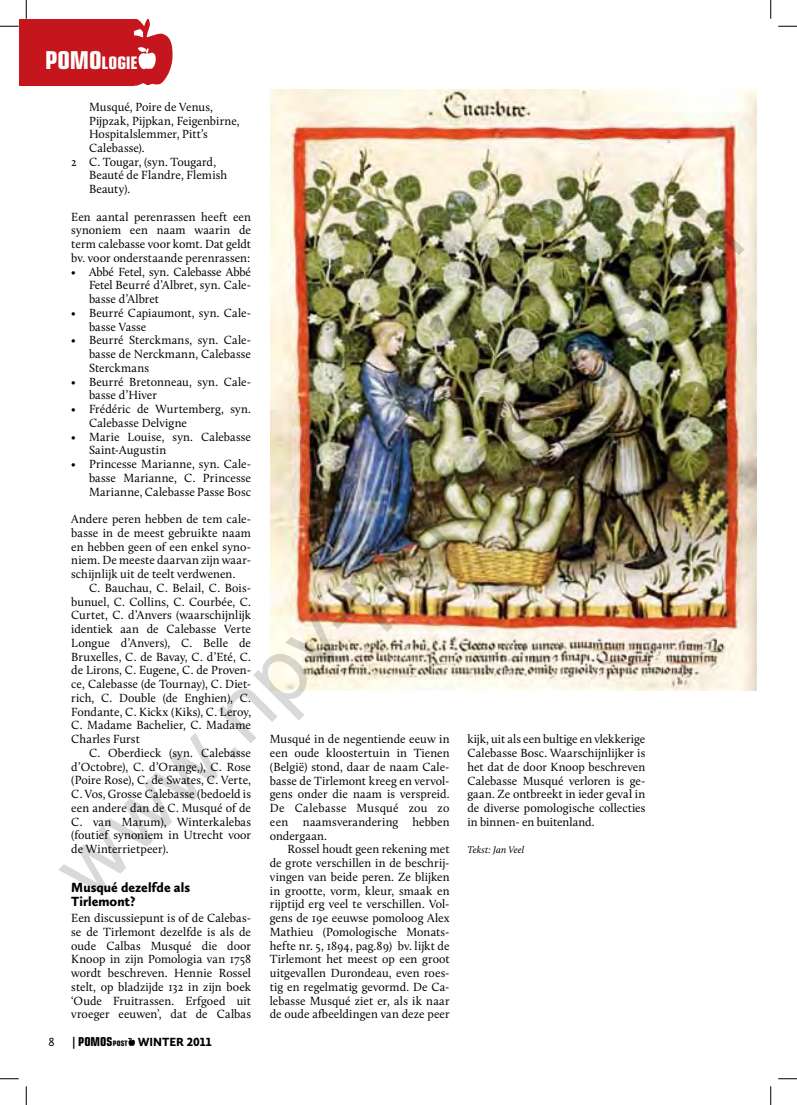
<style>
.page{position:relative;width:797px;height:1105px;background:#fff}
.page>*{position:absolute;margin:0;border:0;box-sizing:border-box;transform-origin:0 0}
.t1{font:90px "Arial";color:rgb(0 0 0/.15)}
.t2{font:700 condensed 17.25px "Eurostile";color:#fff}
.t3{font:900 13.75px/13.8px "Calluna Sans";color:#000}
.t4{font:12.25px/13.8px "Calluna";letter-spacing:.005em;color:#000;text-align:justify}
.t5{font:12.25px "Calluna";letter-spacing:.025em;color:#000}
.t6{font:900 12.25px "Calluna Sans";letter-spacing:-.005em;color:#000}
.t7{font:12.25px "Calluna Sans";color:#000}
.t8{font:italic 10px "Calluna";letter-spacing:.01em;color:#000}
.s1{font-size:24.62px}
.s2{font-family:"Eurostile";font-weight:700;font-stretch:condensed}
.s3{font-family:"Eurostile";font-weight:700;font-stretch:condensed;font-size:7.5px}
</style>
<div class="page">
<div style="left:19px;top:19px;width:115px;height:67px;background:#c4161c"></div>
<svg style="left:134px;top:19px;width:39px;height:67px"></svg>
<img style="left:271px;top:89px;width:485px;height:601px">
<svg style="left:128px;top:1038px;width:7px;height:8px"></svg>
<svg style="left:0;top:25px;width:19px;height:2px"></svg>
<svg style="left:778px;top:25px;width:19px;height:2px"></svg>
<svg style="left:0;top:1078px;width:19px;height:1px"></svg>
<svg style="left:778px;top:1078px;width:19px;height:1px"></svg>
<svg style="left:25px;top:0;width:2px;height:19px"></svg>
<svg style="left:25px;top:1086px;width:2px;height:19px"></svg>
<svg style="left:770px;top:0;width:1px;height:19px"></svg>
<svg style="left:770px;top:1086px;width:1px;height:19px"></svg>
<p class="t2" style="left:45px;top:53px;width:94px"><span class="s1">POMO</span>logie</p>
<p class="t4" style="left:89px;top:100px;width:125px">Musqué, Poire de Venus,</p>
<p class="t4" style="left:89px;top:113px;width:152px">Pijpzak, Pijpkan, Feigenbirne,</p>
<p class="t4" style="left:89px;top:127px;width:120px">Hospitalslemmer, Pitt’s</p>
<p class="t4" style="left:89px;top:141px;width:57px">Calebasse).</p>
<p class="t4" style="left:71px;top:155px;width:146px">2 C. Tougar, (syn. Tougard,</p>
<p class="t4" style="left:89px;top:168px;width:140px">Beauté de Flandre, Flemish</p>
<p class="t4" style="left:89px;top:182px;width:43px">Beauty).</p>
<p class="t4" style="left:71px;top:210px;width:181px">Een aantal perenrassen heeft een synoniem een naam waarin de term calebasse voor komt. Dat geldt bv. voor onderstaande perenrassen:</p>
<p class="t4" style="left:89px;top:265px;width:163px;text-indent:-18px">• Abbé Fetel, syn. Calebasse Abbé Fetel Beurré d’Albret, syn. Cale&shy;basse d’Albret</p>
<p class="t4" style="left:89px;top:306px;width:163px;text-indent:-18px">• Beurré Capiaumont, syn. Cale&shy;basse Vasse</p>
<p class="t4" style="left:89px;top:333px;width:163px;text-indent:-18px">• Beurré Sterckmans, syn. Cale&shy;basse de Nerckmann, Calebasse Sterckmans</p>
<p class="t4" style="left:89px;top:375px;width:163px;text-indent:-18px">• Beurré Bretonneau, syn. Cale&shy;basse d’Hiver</p>
<p class="t4" style="left:89px;top:402px;width:163px;text-indent:-18px">• Frédéric de Wurtemberg, syn.<br>Calebasse Delvigne</p>
<p class="t4" style="left:89px;top:430px;width:163px;text-indent:-18px">• Marie Louise, syn. Calebasse<br>Saint-Augustin</p>
<p class="t4" style="left:89px;top:457px;width:163px;text-indent:-18px">• Princesse Marianne, syn. Cale&shy;basse Marianne, C. Princesse Marianne, Calebasse Passe Bosc</p>
<p class="t4" style="left:71px;top:512px;width:181px">Andere peren hebben de tem cale-</p>
<p class="t4" style="left:71px;top:526px;width:181px">basse in de meest gebruikte naam</p>
<p class="t4" style="left:71px;top:540px;width:181px">en hebben geen of een enkel syno-</p>
<p class="t4" style="left:71px;top:553px;width:181px">niem. De meeste daarvan zijn waar-</p>
<p class="t4" style="left:71px;top:567px;width:166px">schijnlijk uit de teelt verdwenen.</p>
<p class="t4" style="left:89px;top:581px;width:163px">C. Bauchau, C. Belail, C. Bois-</p>
<p class="t4" style="left:71px;top:594px;width:181px">bunuel, C. Collins, C. Courbée, C.</p>
<p class="t4" style="left:71px;top:608px;width:181px">Curtet, C. d’Anvers (waarschijnlijk</p>
<p class="t4" style="left:71px;top:622px;width:181px">identiek aan de Calebasse Verte</p>
<p class="t4" style="left:71px;top:636px;width:181px">Longue d’Anvers), C. Belle de</p>
<p class="t4" style="left:71px;top:649px;width:181px">Bruxelles, C. de Bavay, C. d’Eté, C.</p>
<p class="t4" style="left:71px;top:663px;width:181px">de Lirons, C. Eugene, C. de Proven-</p>
<p class="t4" style="left:71px;top:677px;width:181px">ce, Calebasse (de Tournay), C. Diet-</p>
<p class="t4" style="left:71px;top:691px;width:181px">rich, C. Double (de Enghien), C.</p>
<p class="t4" style="left:71px;top:704px;width:181px">Fondante, C. Kickx (Kiks), C. Leroy,</p>
<p class="t4" style="left:71px;top:718px;width:181px">C. Madame Bachelier, C. Madame</p>
<p class="t4" style="left:71px;top:732px;width:70px">Charles Furst</p>
<p class="t4" style="left:89px;top:746px;width:163px">C. Oberdieck (syn. Calebasse</p>
<p class="t4" style="left:71px;top:759px;width:181px">d’Octobre), C. d’Orange,), C. Rose</p>
<p class="t4" style="left:71px;top:773px;width:181px">(Poire Rose), C. de Swates, C. Verte,</p>
<p class="t4" style="left:71px;top:787px;width:181px">C. Vos, Grosse Calebasse (bedoeld is</p>
<p class="t4" style="left:71px;top:801px;width:181px">een andere dan de C. Musqué of de</p>
<p class="t4" style="left:71px;top:814px;width:181px">C. van Marum), Winterkalebas</p>
<p class="t4" style="left:71px;top:828px;width:181px">(foutief synoniem in Utrecht voor</p>
<p class="t4" style="left:71px;top:842px;width:99px">de Winterrietpeer).</p>
<p class="t3" style="left:71px;top:880px;width:120px">Musqué dezelfde als<br>Tirlemont?</p>
<p class="t4" style="left:71px;top:911px;width:181px">Een discussiepunt is of de Calebas&shy;se de Tirlemont dezelfde is als de oude Calbas Musqué die door Knoop in zijn Pomologia van 1758 wordt beschreven. Hennie Rossel stelt, op bladzijde 132 in zijn boek ‘Oude Fruitrassen. Erfgoed uit vroeger eeuwen’, dat de Calbas</p>
<h1 class="t1" style="left:27px;top:839px;width:932px;rotate:-45deg">www.npv-pomospost.nl</h1>
<p class="t4" style="left:270px;top:732px;width:181px">Musqué in de negentiende eeuw in</p>
<p class="t4" style="left:270px;top:746px;width:181px">een oude kloostertuin in Tienen</p>
<p class="t4" style="left:270px;top:760px;width:181px">(België) stond, daar de naam Cale-</p>
<p class="t4" style="left:270px;top:774px;width:181px">basse de Tirlemont kreeg en vervol-</p>
<p class="t4" style="left:270px;top:787px;width:181px">gens onder die naam is verspreid.</p>
<p class="t5" style="left:270px;top:801px;width:181px">De Calebasse Musqué zou zo</p>
<p class="t4" style="left:270px;top:815px;width:181px">een naamsverandering hebben</p>
<p class="t4" style="left:270px;top:828px;width:59px">ondergaan.</p>
<p class="t4" style="left:287px;top:842px;width:163px">Rossel houdt geen rekening met</p>
<p class="t4" style="left:270px;top:856px;width:181px">de grote verschillen in de beschrij-</p>
<p class="t4" style="left:270px;top:870px;width:181px">vingen van beide peren. Ze blijken</p>
<p class="t4" style="left:270px;top:883px;width:181px">in grootte, vorm, kleur, smaak en</p>
<p class="t4" style="left:270px;top:897px;width:181px">rijptijd erg veel te verschillen. Vol-</p>
<p class="t4" style="left:270px;top:911px;width:181px">gens de 19e eeuwse pomoloog Alex</p>
<p class="t4" style="left:270px;top:925px;width:181px">Mathieu (Pomologische Monats-</p>
<p class="t4" style="left:270px;top:938px;width:181px">hefte nr. 5, 1894, pag.89) bv. lijkt de</p>
<p class="t4" style="left:270px;top:952px;width:181px">Tirlemont het meest op een groot</p>
<p class="t4" style="left:270px;top:966px;width:181px">uitgevallen Durondeau, even roes-</p>
<p class="t4" style="left:270px;top:980px;width:181px">tig en regelmatig gevormd. De Ca-</p>
<p class="t4" style="left:270px;top:993px;width:181px">lebasse Musqué ziet er, als ik naar</p>
<p class="t4" style="left:270px;top:1007px;width:181px">de oude afbeeldingen van deze peer</p>
<p class="t4" style="left:467px;top:732px;width:179px">kijk, uit als een bultige en vlekkerige Calebasse Bosc. Waarschijnlijker is het dat de door Knoop beschreven Calebasse Musqué verloren is ge&shy;gaan. Ze ontbreekt in ieder geval in de diverse pomologische collecties in binnen- en buitenland.</p>
<p class="t8" style="left:467px;top:844px;width:58px">Tekst: Jan Veel</p>
<p class="t7" style="left:48px;top:1034px;width:8px">8</p>
<p class="t6" style="left:72px;top:1034px;width:141px">| <span class="s2">POMOS</span><span class="s3">POST</span> WINTER 2011</p>
</div>
